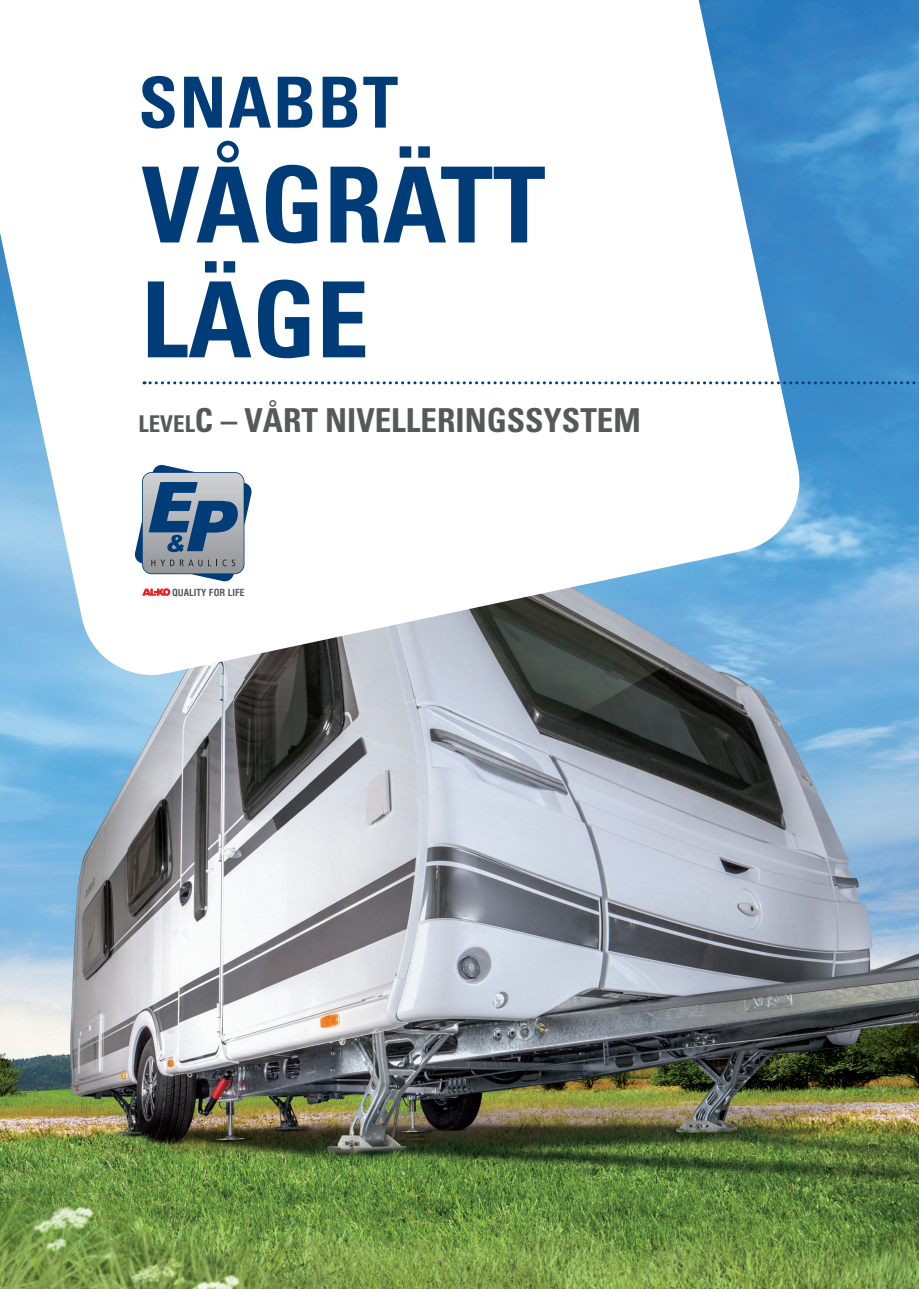
<style>
.page{position:relative;width:919px;height:1289px;background:#fff}
.page>*{position:absolute;margin:0;border:0;box-sizing:border-box;transform-origin:0 0}
.t1{font:700 condensed 105px/114.8px "Univers LT Pro";color:#003d78}
.t2{font:700 condensed 70.5px "Univers LT Pro";letter-spacing:.025em;color:#003d78}
.t3{font:700 condensed 33px "Univers LT Pro";color:#57585a}
.t4{font:700 condensed 9.6px "Helvetica Com";color:#4d545a}
.s1{font-size:23.1px}
</style>
<div class="page">
<img style="left:0;top:0;width:918px;height:1288px">
<svg style="left:0;top:0;width:806px;height:681px"></svg>
<svg style="left:135px;top:465px;width:116px;height:117px"></svg>
<svg style="left:142px;top:588px;width:28px;height:8px"></svg>
<svg style="left:144px;top:381px;width:775px;height:3px"></svg>
<h2 class="t2" style="left:138px;top:59px;width:261px">SNABBT</h2>
<h1 class="t1" style="left:141px;top:146px;width:406px">VÅGRÄTT<br>LÄGE</h1>
<p class="t3" style="left:138px;top:400px;width:504px"><span class="s1">LEVEL</span>C – VÅRT NIVELLERINGSSYSTEM</p>
<p class="t4" style="left:172px;top:586px;width:74px">QUALITY FOR LIFE</p>
</div>
